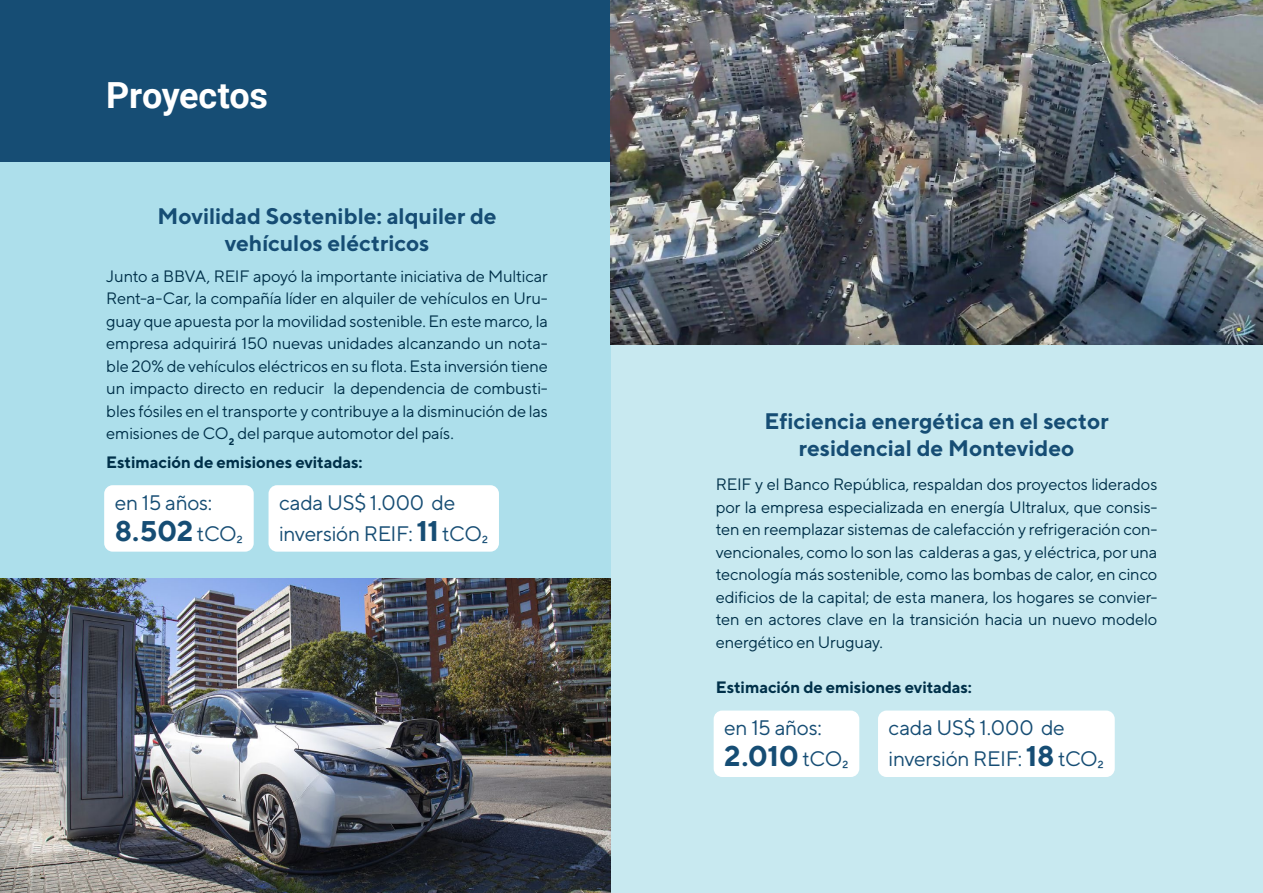
<style>
.page{position:relative;width:1263px;height:893px;background:#fff}
.page>*{position:absolute;margin:0;border:0;box-sizing:border-box;transform-origin:0 0}
.t1{font:700 36px "Roboto";letter-spacing:-.01em;color:#fff}
.t2{font:700 28.5px "TT Norms";letter-spacing:-.01em;color:#164d74}
.t3{font:700 22.5px/27px "TT Norms";letter-spacing:-.005em;color:#164d74;text-align:center}
.t4{font:21px/31.5px "TT Norms";letter-spacing:-.02em;color:#164d74}
.t5{font:16.5px/22.5px "TT Norms";letter-spacing:-.015em;color:#003049;text-align:justify}
.t6{font:700 16.5px "TT Norms";letter-spacing:-.01em;color:#003049}
.s1{font-weight:400;font-size:21px}
.s2{font-weight:700;font-size:28.5px}
</style>
<div class="page">
<div style="left:0;top:0;width:612px;height:893px;background:#addfeb"></div>
<div style="left:0;top:0;width:612px;height:162px;background:#164d74"></div>
<img style="left:0;top:578px;width:610px;height:315px">
<div style="left:612px;top:0;width:651px;height:893px;background:#c8e9f0"></div>
<img style="left:610px;top:0;width:653px;height:344px">
<div style="left:714px;top:711px;width:145px;height:66px;background:#fff;border-radius:9px"></div>
<div style="left:104px;top:485px;width:150px;height:67px;background:#fff;border-radius:9px"></div>
<div style="left:878px;top:711px;width:237px;height:66px;background:#fff;border-radius:9px"></div>
<div style="left:269px;top:485px;width:230px;height:67px;background:#fff;border-radius:9px"></div>
<h1 class="t1" style="left:106px;top:70px;width:163px">Proyectos</h1>
<h3 class="t3" style="left:158px;top:202px;width:341px">Movilidad Sostenible: alquiler de vehículos eléctricos</h3>
<p class="t5" style="left:106px;top:264px;width:443px">Junto a BBVA, REIF apoyó la importante iniciativa de Multicar Rent-a-Car, la compañía líder en alquiler de vehículos en Uru&shy;guay que apuesta por la movilidad sostenible. En este marco, la empresa adquirirá 150 nuevas unidades alcanzando un nota&shy;ble 20% de vehículos eléctricos en su flota. Esta inversión tiene un impacto directo en reducir la dependencia de combusti&shy;bles fósiles en el transporte y contribuye a la disminución de las emisiones de CO<sub>2</sub> del parque automotor del país.</p>
<p class="t6" style="left:106px;top:451px;width:258px">Estimación de emisiones evitadas:</p>
<p class="t4" style="left:115px;top:486px;width:99px">en 15 años:</p>
<h2 class="t2" style="left:115px;top:513px;width:130px">8.502 <span class="s1">tCO₂</span></h2>
<p class="t4" style="left:279px;top:486px;width:210px">cada US$ 1.000 de inversión REIF: <span class="s2">11</span> tCO₂</p>
<h3 class="t3" style="left:764px;top:407px;width:346px">Eficiencia energética en el sector residencial de Montevideo</h3>
<p class="t5" style="left:716px;top:473px;width:443px">REIF y el Banco República, respaldan dos proyectos liderados por la empresa especializada en energía Ultralux, que consis&shy;ten en reemplazar sistemas de calefacción y refrigeración con&shy;vencionales, como lo son las calderas a gas, y eléctrica, por una tecnología más sostenible, como las bombas de calor, en cinco edificios de la capital; de esta manera, los hogares se convier&shy;ten en actores clave en la transición hacia un nuevo modelo energético en Uruguay.</p>
<p class="t6" style="left:716px;top:676px;width:258px">Estimación de emisiones evitadas:</p>
<p class="t4" style="left:724px;top:711px;width:99px">en 15 años:</p>
<h2 class="t2" style="left:724px;top:738px;width:126px">2.010 <span class="s1">tCO₂</span></h2>
<p class="t4" style="left:889px;top:711px;width:217px">cada US$ 1.000 de inversión REIF: <span class="s2">18</span> tCO₂</p>
</div>
